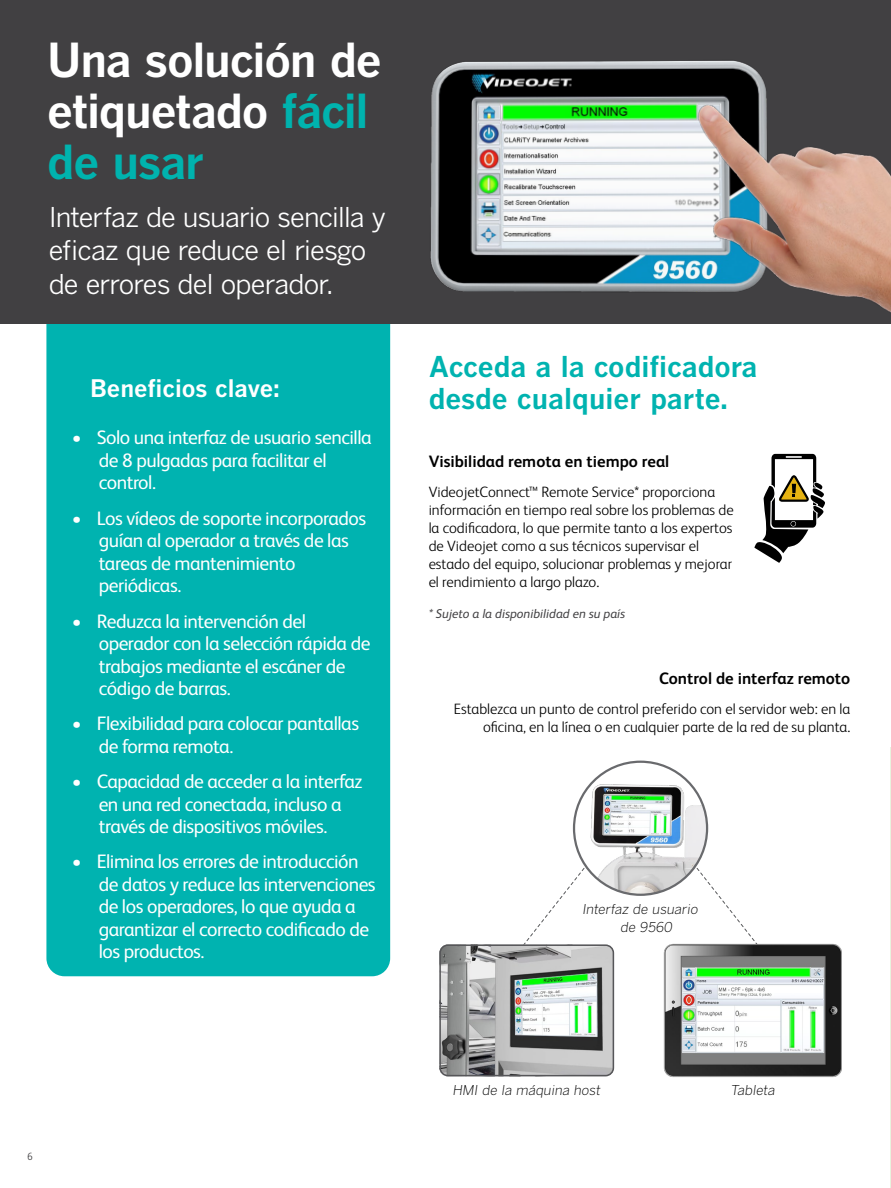
<style>
.page{position:relative;width:891px;height:1188px;background:#fff}
.page>*{position:absolute;margin:0;border:0;box-sizing:border-box;transform-origin:0 0}
.t1{font:700 46.5px/51px "Benton Gothic";letter-spacing:-.03em;color:#fff}
.t2{font:700 28.5px/31.5px "Benton Gothic";color:#00b3b0}
.t3{font:27.15px/33.9px "Benton Gothic";letter-spacing:-.03em;color:#fff}
.t4{font:700 24px "Benton Gothic";color:#fff}
.t5{font:19.5px/22.5px "FS Albert Pro";letter-spacing:-.025em;color:#fff}
.t6{font:700 16.5px "FS Albert Pro";color:#000}
.t7{font:300 15px/18px "FS Albert Pro";color:#000}
.t8{font:italic 300 13.5px/18px "Benton Gothic";color:#000}
.t9{font:italic 12.75px "FS Albert Pro";color:#414042}
.t10{font:300 10.5px "FS Albert Pro";color:#414042}
.s1{color:#00b3ae}
</style>
<div class="page">
<svg style="left:524px;top:858px;width:68px;height:86px"></svg>
<svg style="left:689px;top:858px;width:62px;height:79px"></svg>
<div style="left:46px;top:299px;width:344px;height:677px;background:#00b3b0;border-radius:18px"></div>
<div style="left:0;top:0;width:891px;height:324px;background:#414042"></div>
<img style="left:430px;top:61px;width:195px;height:231px">
<img style="left:625px;top:60px;width:266px;height:253px">
<svg style="left:754px;top:454px;width:71px;height:109px"></svg>
<hr style="left:890px;top:747px;width:1px;height:441px;background:#e8f3de">
<img style="left:574px;top:762px;width:133px;height:133px;border-radius:67px">
<img style="left:663px;top:938px;width:179px;height:139px">
<img style="left:442px;top:947px;width:172px;height:129px">
<div style="left:439px;top:944px;width:175px;height:132px;border:2px solid #565659;border-radius:8px"></div>
<h1 class="t1" style="left:47px;top:36px;width:336px">Una solución de etiquetado <span class="s1">fácil de usar</span></h1>
<h3 class="t3" style="left:49px;top:200px;width:339px">Interfaz de usuario sencilla y eficaz que reduce el riesgo de errores del operador.</h3>
<p class="t4" style="left:90px;top:374px;width:191px">Beneficios clave:</p>
<p class="t5" style="left:99px;top:425px;width:274px;text-indent:-27px">• Solo una interfaz de usuario sencilla de 8 pulgadas para facilitar el control.</p>
<p class="t5" style="left:99px;top:505px;width:269px;text-indent:-27px">• Los vídeos de soporte incorporados guían al operador a través de las tareas de mantenimiento periódicas.</p>
<p class="t5" style="left:99px;top:608px;width:273px;text-indent:-27px">• Reduzca la intervención del operador con la selección rápida de trabajos mediante el escáner de código de barras.</p>
<p class="t5" style="left:99px;top:711px;width:262px;text-indent:-27px">• Flexibilidad para colocar pantallas de forma remota.</p>
<p class="t5" style="left:72px;top:769px;width:293px;text-align:center">• Capacidad de acceder a la interfaz en una red conectada, incluso a través de dispositivos móviles.</p>
<p class="t5" style="left:99px;top:849px;width:279px;text-indent:-27px">• Elimina los errores de introducción de datos y reduce las intervenciones de los operadores, lo que ayuda a garantizar el correcto codificado de los productos.</p>
<h2 class="t2" style="left:429px;top:352px;width:330px">Acceda a la codificadora desde cualquier parte.</h2>
<p class="t6" style="left:429px;top:449px;width:242px">Visibilidad remota en tiempo real</p>
<p class="t7" style="left:429px;top:482px;width:306px">VideojetConnect™ Remote Service* proporciona información en tiempo real sobre los problemas de la codificadora, lo que permite tanto a los expertos de Videojet como a sus técnicos supervisar el estado del equipo, solucionar problemas y mejorar el rendimiento a largo plazo.</p>
<p class="t9" style="left:429px;top:604px;width:198px">* Sujeto a la disponibilidad en su país</p>
<p class="t6" style="left:659px;top:666px;width:193px">Control de interfaz remoto</p>
<p class="t7" style="left:454px;top:699px;width:398px;text-align:right">Establezca un punto de control preferido con el servidor web: en la oficina, en la línea o en cualquier parte de la red de su planta.</p>
<p class="t8" style="left:621px;top:901px;width:79px;text-indent:-38px">Interfaz de usuario de 9560</p>
<p class="t10" style="left:27px;top:1150px;width:7px">6</p>
<p class="t8" style="left:453px;top:1081px;width:149px">HMI de la máquina host</p>
<p class="t8" style="left:731px;top:1081px;width:46px">Tableta</p>
</div>
